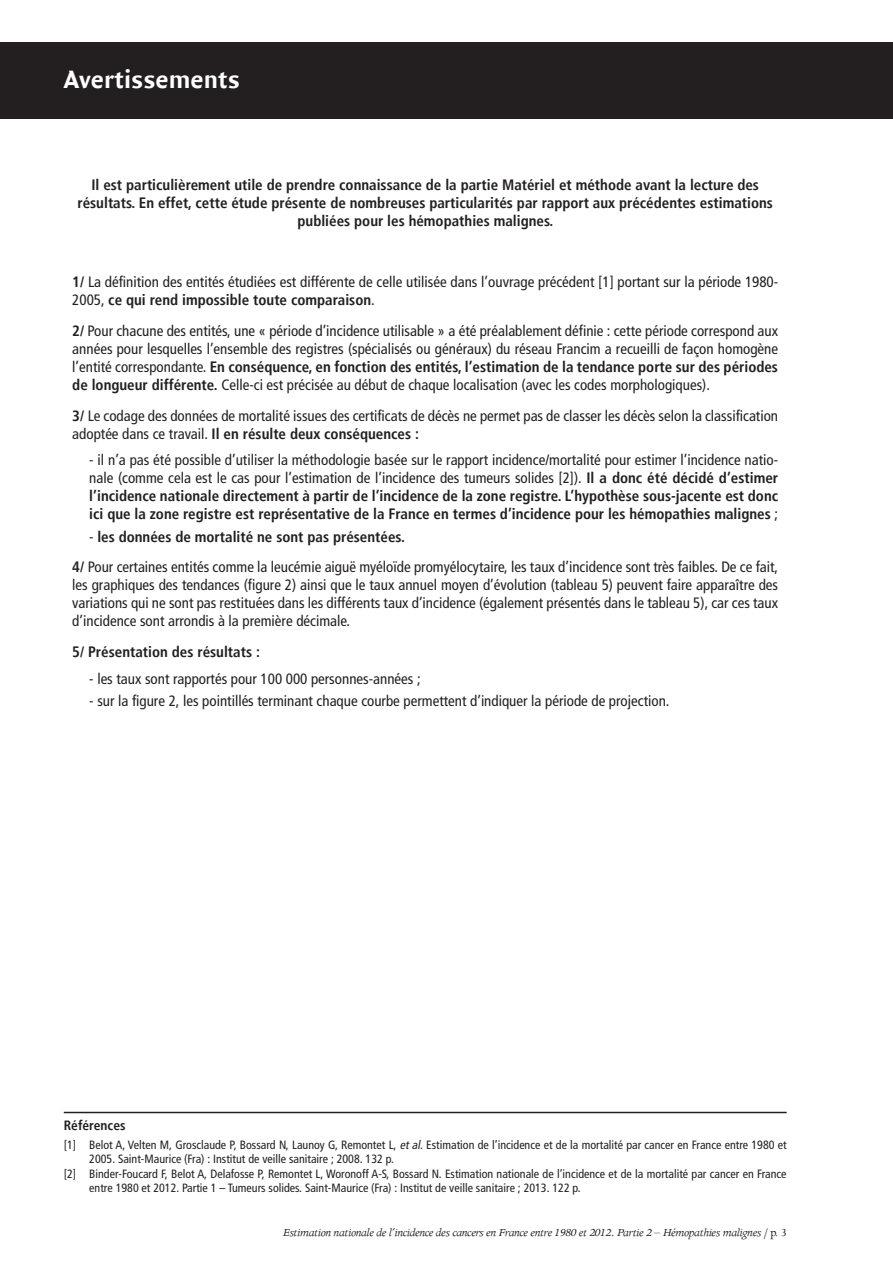
<style>
.page{position:relative;width:893px;height:1263px;background:#fff}
.page>*{position:absolute;margin:0;border:0;box-sizing:border-box;transform-origin:0 0}
.TitrePartie{font:700 27px "Quadraat Sans";color:#fff}
.Body{font:condensed 15px/18px "Frutiger";color:#231f20}
.Body-2{font:700 condensed 15px/18px "Frutiger";color:#231f20;text-align:justify}
.BodySpé{font:700 condensed 15px/18px "Frutiger";color:#231f20;text-align:center}
.REFERENCE_nbp{font:700 condensed 13.5px "Frutiger";color:#231f20}
.NoteBasPage{font:condensed 12px/14.4px "Frutiger";color:#231f20}
.t1{font:italic 12px "Apollo";letter-spacing:-.03em;color:#231f20}
.s1{font-weight:700}
.s2{font-weight:400}
.s3{font-style:italic}
.s4{font-style:normal}
</style>
<div class="page">
<div style="left:0;top:43px;width:893px;height:76px;background:#231f20"></div>
<hr style="left:64px;top:1112px;width:723px;height:1px;background:#231f20">
<p class="TitrePartie" style="left:64px;top:64px;width:178px">Avertissements</p>
<p class="BodySpé" style="left:77px;top:176px;width:697px">Il est particulièrement utile de prendre connaissance de la partie Matériel et méthode avant la lecture des résultats. En effet, cette étude présente de nombreuses particularités par rapport aux précédentes estimations publiées pour les hémopathies malignes.</p>
<p class="Body" style="left:72px;top:273px;width:707px"><span class="s1">1/</span> La définition des entités étudiées est différente de celle utilisée dans l’ouvrage précédent [1] portant sur la période 1980-<br>2005, <span class="s1">ce qui rend impossible toute comparaison</span>.</p>
<p class="Body" style="left:72px;top:322px;width:707px;text-align:justify"><span class="s1">2/</span> Pour chacune des entités, une « période d’incidence utilisable » a été préalablement définie : cette période correspond aux années pour lesquelles l’ensemble des registres (spécialisés ou généraux) du réseau Francim a recueilli de façon homogène l’entité correspondante. <span class="s1">En conséquence, en fonction des entités, l’estimation de la tendance porte sur des périodes de longueur différente.</span> Celle-ci est précisée au début de chaque localisation (avec les codes morphologiques).</p>
<p class="Body" style="left:72px;top:407px;width:707px"><span class="s1">3/</span> Le codage des données de mortalité issues des certificats de décès ne permet pas de classer les décès selon la classification adoptée dans ce travail. <span class="s1">Il en résulte deux conséquences :</span></p>
<p class="Body-2" style="left:89px;top:451px;width:690px"><span class="s2">- il n’a pas été possible d’utiliser la méthodologie basée sur le rapport incidence/mortalité pour estimer l’incidence natio&shy;nale (comme cela est le cas pour l’estimation de l’incidence des tumeurs solides [2]).</span> Il a donc été décidé d’estimer l’incidence nationale directement à partir de l’incidence de la zone registre. L’hypothèse sous-jacente est donc ici que la zone registre est représentative de la France en termes d’incidence pour les hémopathies malignes <span class="s2">;</span></p>
<p class="Body-2" style="left:89px;top:527px;width:317px"><span class="s2">-</span> les données de mortalité ne sont pas présentées.</p>
<p class="Body" style="left:72px;top:558px;width:707px;text-align:justify"><span class="s1">4/</span> Pour certaines entités comme la leucémie aiguë myéloïde promyélocytaire, les taux d’incidence sont très faibles. De ce fait, les graphiques des tendances (figure 2) ainsi que le taux annuel moyen d’évolution (tableau 5) peuvent faire apparaître des variations qui ne sont pas restituées dans les différents taux d’incidence (également présentés dans le tableau 5), car ces taux d’incidence sont arrondis à la première décimale.</p>
<p class="Body-2" style="left:72px;top:643px;width:189px">5/ Présentation des résultats :</p>
<p class="Body" style="left:89px;top:670px;width:333px">- les taux sont rapportés pour 100 000 personnes-années ;</p>
<p class="Body" style="left:89px;top:692px;width:582px">- sur la figure 2, les pointillés terminant chaque courbe permettent d’indiquer la période de projection.</p>
<p class="REFERENCE_nbp" style="left:64px;top:1117px;width:63px">Références</p>
<p class="NoteBasPage" style="left:89px;top:1138px;width:699px;text-indent:-26px">[1] Belot A, Velten M, Grosclaude P, Bossard N, Launoy G, Remontet L, <span class="s3">et al</span>. Estimation de l’incidence et de la mortalité par cancer en France entre 1980 et<br>2005. Saint-Maurice (Fra) : Institut de veille sanitaire ; 2008. 132 p.</p>
<p class="NoteBasPage" style="left:89px;top:1166px;width:699px;text-indent:-26px">[2] Binder-Foucard F, Belot A, Delafosse P, Remontet L, Woronoff A-S, Bossard N. Estimation nationale de l’incidence et de la mortalité par cancer en France entre 1980 et 2012. Partie 1 – Tumeurs solides. Saint-Maurice (Fra) : Institut de veille sanitaire ; 2013. 122 p.</p>
<p class="t1" style="left:283px;top:1225px;width:505px">Estimation nationale de l’incidence des cancers en France entre 1980 et 2012. Partie 2 – Hémopathies malignes <span class="s4">/ p. 3</span></p>
</div>
